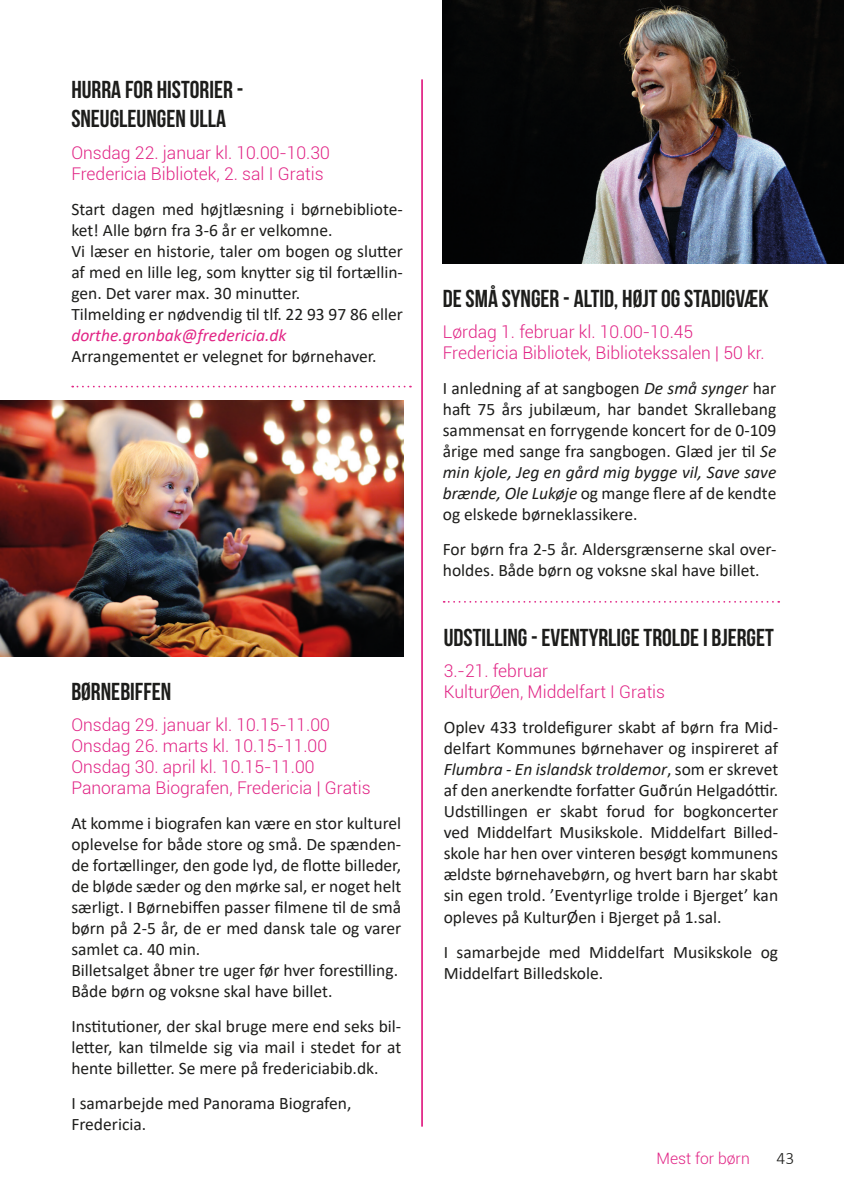
<style>
.page{position:relative;width:844px;height:1191px;background:#fff}
.page>*{position:absolute;margin:0;border:0;box-sizing:border-box;transform-origin:0 0}
.t1{font:24.5px "Bebas Neue";color:#1d1d1b}
.t2{font:17.5px/21px "Calibri";color:#1d1d1b;text-align:justify}
.t3{font:300 17.5px "Roboto";color:#e12485}
.t4{font:300 17.5px "Calibri";color:#1d1d1b}
.t5{font:300 15.75px "Roboto";color:#e12485}
.s1{font-style:italic;color:#e12485}
.s2{font-style:italic}
</style>
<div class="page">
<hr style="left:421px;top:79px;width:2px;height:1047px;background:#e12485">
<svg style="left:72px;top:386px;width:332px;height:1px"></svg>
<svg style="left:443px;top:601px;width:326px;height:1px"></svg>
<img style="left:0;top:401px;width:403px;height:255px">
<img style="left:442px;top:0;width:401px;height:263px">
<p class="t1" style="left:71px;top:76px;width:173px">HURRA FOR HISTORIER -</p>
<p class="t1" style="left:71px;top:105px;width:156px">SNEUGLEUNGEN ULLA</p>
<p class="t3" style="left:71px;top:140px;width:260px">Onsdag 22. januar kl. 10.00-10.30</p>
<p class="t3" style="left:71px;top:161px;width:254px">Fredericia Bibliotek, 2. sal I Gratis</p>
<p class="t2" style="left:71px;top:198px;width:333px">Start dagen med højtlæsning i børnebibliote&shy;ket! Alle børn fra 3-6 år er velkomne.</p>
<p class="t2" style="left:71px;top:240px;width:333px">Vi læser en historie, taler om bogen og slutter af med en lille leg, som knytter sig til fortællin&shy;gen. Det varer max. 30 minutter.</p>
<p class="t2" style="left:71px;top:303px;width:333px">Tilmelding er nødvendig til tlf. 22 93 97 86 eller <span class="s1">dorthe.gronbak@fredericia.dk</span></p>
<p class="t2" style="left:71px;top:345px;width:307px">Arrangementet er velegnet for børnehaver.</p>
<p class="t1" style="left:71px;top:678px;width:101px">BØRNEBIFFEN</p>
<p class="t3" style="left:71px;top:713px;width:260px">Onsdag 29. januar kl. 10.15-11.00</p>
<p class="t3" style="left:71px;top:734px;width:257px">Onsdag 26. marts kl. 10.15-11.00</p>
<p class="t3" style="left:71px;top:755px;width:245px">Onsdag 30. april kl. 10.15-11.00</p>
<p class="t3" style="left:71px;top:776px;width:301px">Panorama Biografen, Fredericia | Gratis</p>
<p class="t2" style="left:71px;top:812px;width:331px">At komme i biografen kan være en stor kulturel oplevelse for både store og små. De spænden&shy;de fortællinger, den gode lyd, de flotte billeder, de bløde sæder og den mørke sal, er noget helt særligt. I Børnebiffen passer filmene til de små børn på 2-5 år, de er med dansk tale og varer samlet ca. 40 min.</p>
<p class="t2" style="left:71px;top:959px;width:328px">Billetsalget åbner tre uger før hver forestilling.</p>
<p class="t2" style="left:71px;top:980px;width:263px">Både børn og voksne skal have billet.</p>
<p class="t2" style="left:71px;top:1015px;width:331px">Institutioner, der skal bruge mere end seks bil&shy;letter, kan tilmelde sig via mail i stedet for at hente billetter. Se mere på fredericiabib.dk.</p>
<p class="t2" style="left:71px;top:1092px;width:281px">I samarbejde med Panorama Biografen,</p>
<p class="t2" style="left:71px;top:1113px;width:76px">Fredericia.</p>
<p class="t1" style="left:442px;top:285px;width:327px">DE SMÅ SYNGER - ALTID, HØJT OG STADIGVÆK</p>
<p class="t3" style="left:442px;top:320px;width:252px">Lørdag 1. februar kl. 10.00-10.45</p>
<p class="t3" style="left:442px;top:341px;width:323px">Fredericia Bibliotek, Bibliotekssalen | 50 kr.</p>
<p class="t2" style="left:442px;top:377px;width:335px">I anledning af at sangbogen <span class="s2">De små synger</span> har haft 75 års jubilæum, har bandet Skrallebang sammensat en forrygende koncert for de 0-109 årige med sange fra sangbogen. Glæd jer til <span class="s2">Se min kjole, Jeg en gård mig bygge vil, Save save brænde, Ole Lukøje</span> og mange flere af de kendte og elskede børneklassikere.</p>
<p class="t2" style="left:442px;top:538px;width:335px">For børn fra 2-5 år. Aldersgrænserne skal over&shy;holdes. Både børn og voksne skal have billet.</p>
<p class="t1" style="left:443px;top:624px;width:331px">UDSTILLING - EVENTYRLIGE TROLDE I BJERGET</p>
<p class="t3" style="left:443px;top:659px;width:106px">3.-21. februar</p>
<p class="t3" style="left:443px;top:680px;width:223px">KulturØen, Middelfart I Gratis</p>
<p class="t2" style="left:443px;top:716px;width:336px">Oplev 433 troldefigurer skabt af børn fra Mid&shy;delfart Kommunes børnehaver og inspireret af <span class="s2">Flumbra - En islandsk troldemor</span>, som er skrevet af den anerkendte forfatter Guðrún Helgadóttir.</p>
<p class="t2" style="left:443px;top:800px;width:336px">Udstillingen er skabt forud for bogkoncerter ved Middelfart Musikskole. Middelfart Billed&shy;skole har hen over vinteren besøgt kommunens ældste børnehavebørn, og hvert barn har skabt sin egen trold. ’Eventyrlige trolde i Bjerget’ kan opleves på KulturØen i Bjerget på 1.sal.</p>
<p class="t2" style="left:443px;top:940px;width:336px">I samarbejde med Middelfart Musikskole og<br>Middelfart Billedskole.</p>
<p class="t5" style="left:656px;top:1147px;width:95px">Mest for børn</p>
<p class="t4" style="left:776px;top:1147px;width:19px">43</p>
</div>
